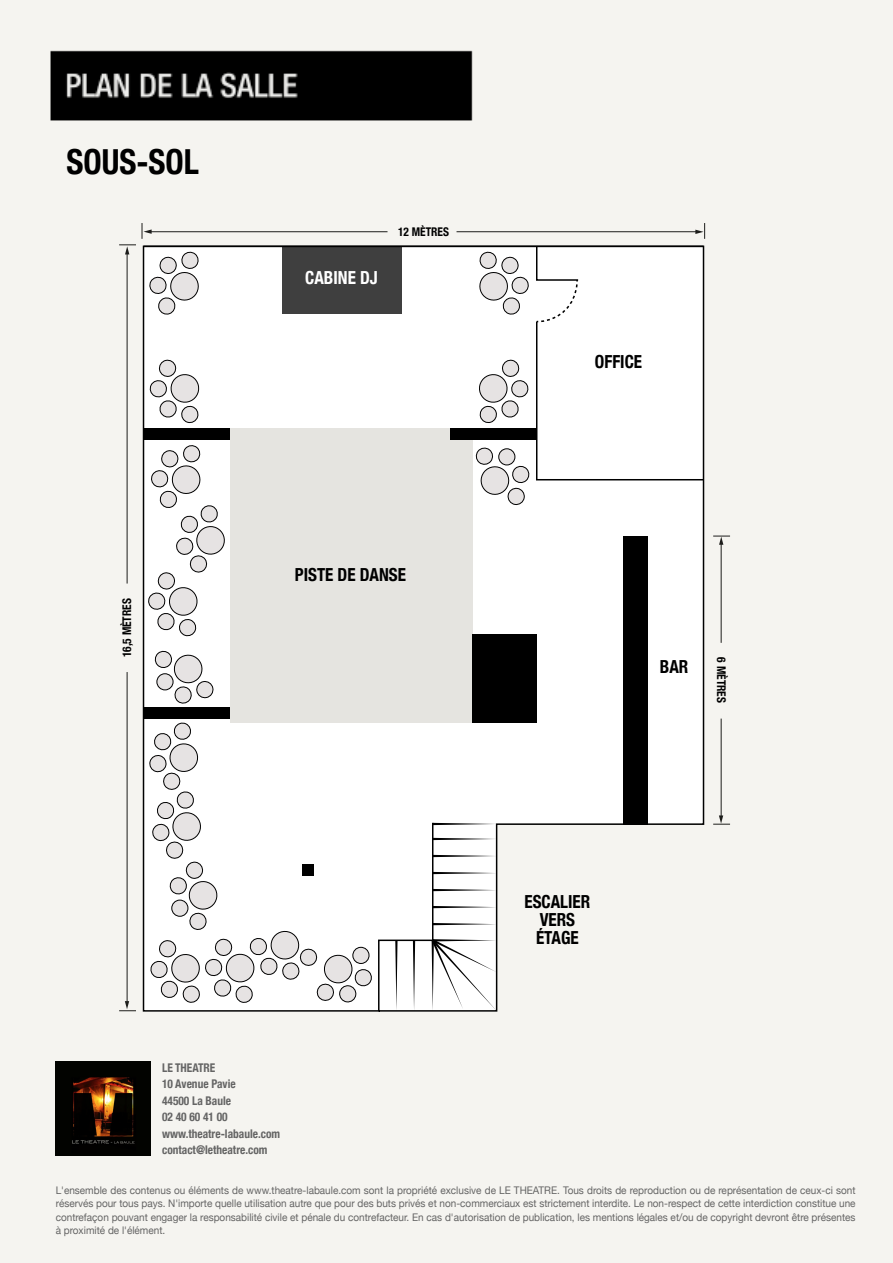
<style>
.page{position:relative;width:893px;height:1263px;background:#f5f4f0}
.page>*{position:absolute;margin:0;border:0;box-sizing:border-box;transform-origin:0 0}
.t1{font:700 condensed 34.5px "Helvetica Neue";color:#000;scale:.95 1}
.t2{font:700 condensed 18px/18px "Helvetica Neue";color:#000;text-align:center;scale:.95 1}
.t3{font:700 condensed 18px "Helvetica Neue";color:#fff;scale:.95 1}
.t4{font:700 condensed 12px/16.5px "Helvetica Neue";color:#646464;scale:.95 1}
.t5{font:700 condensed 12px "Helvetica Neue";color:#000;scale:.95 1}
.t6{font:10.5px/13.5px "Helvetica Neue";color:#646464;text-align:justify;scale:.95 1}
</style>
<div class="page">
<img style="left:50px;top:50px;width:423px;height:71px">
<svg style="left:142px;top:245px;width:563px;height:767px"></svg>
<hr style="left:144px;top:246px;width:559px;height:1px;background:#000">
<svg style="left:433px;top:838px;width:64px;height:2px"></svg>
<svg style="left:433px;top:855px;width:64px;height:2px"></svg>
<svg style="left:433px;top:872px;width:64px;height:2px"></svg>
<svg style="left:433px;top:889px;width:64px;height:2px"></svg>
<svg style="left:433px;top:906px;width:64px;height:2px"></svg>
<svg style="left:433px;top:923px;width:64px;height:2px"></svg>
<svg style="left:432px;top:939px;width:65px;height:72px"></svg>
<svg style="left:395px;top:940px;width:3px;height:71px"></svg>
<svg style="left:413px;top:940px;width:2px;height:71px"></svg>
<svg style="left:433px;top:823px;width:64px;height:2px"></svg>
<hr style="left:127px;top:253px;width:1px;height:330px;background:#1d1d1b">
<hr style="left:127px;top:672px;width:1px;height:330px;background:#1d1d1b">
<hr style="left:721px;top:543px;width:1px;height:100px;background:#1d1d1b">
<hr style="left:721px;top:719px;width:1px;height:98px;background:#1d1d1b">
<hr style="left:150px;top:231px;width:237px;height:1px;background:#1d1d1b">
<hr style="left:457px;top:231px;width:240px;height:1px;background:#1d1d1b">
<img style="left:56px;top:1061px;width:94px;height:95px">
<svg style="left:149px;top:251px;width:51px;height:65px"></svg>
<svg style="left:149px;top:359px;width:51px;height:64px"></svg>
<svg style="left:474px;top:245px;width:231px;height:261px"></svg>
<svg style="left:149px;top:722px;width:224px;height:281px"></svg>
<div style="left:353px;top:947px;width:16px;height:17px;background:#e6e3e3;border-radius:50%"></div>
<div style="left:352px;top:947px;width:18px;height:17px;border:1px solid #000;border-radius:50%"></div>
<svg style="left:147px;top:444px;width:79px;height:193px"></svg>
<svg style="left:153px;top:649px;width:62px;height:56px"></svg>
<svg style="left:142px;top:223px;width:10px;height:16px"></svg>
<svg style="left:695px;top:223px;width:10px;height:16px"></svg>
<svg style="left:119px;top:245px;width:17px;height:9px"></svg>
<svg style="left:119px;top:1001px;width:17px;height:10px"></svg>
<svg style="left:713px;top:536px;width:17px;height:9px"></svg>
<svg style="left:713px;top:815px;width:17px;height:10px"></svg>
<h1 class="t1" style="left:67px;top:133px;width:141px">SOUS-SOL</h1>
<p class="t5" style="left:117px;top:657px;width:64px;rotate:-90deg">16,5 MÈTRES</p>
<h2 class="t3" style="left:305px;top:262px;width:78px">CABINE DJ</h2>
<p class="t5" style="left:398px;top:222px;width:55px">12 MÈTRES</p>
<h2 class="t2" style="left:595px;top:352px;width:51px">OFFICE</h2>
<h2 class="t2" style="left:295px;top:565px;width:118px">PISTE DE DANSE</h2>
<h2 class="t2" style="left:660px;top:656px;width:32px">BAR</h2>
<p class="t5" style="left:731px;top:657px;width:49px;rotate:90deg">6 MÈTRES</p>
<h2 class="t2" style="left:524px;top:891px;width:71px">ESCALIER<br>VERS<br>ÉTAGE</h2>
<p class="t4" style="left:162px;top:1058px;width:126px">LE THEATRE<br>10 Avenue Pavie<br>44500 La Baule<br>02 40 60 41 00 www.theatre-labaule.com contact@letheatre.com</p>
<p class="t6" style="left:56px;top:1182px;width:843px">L'ensemble des contenus ou éléments de www.theatre-labaule.com sont la propriété exclusive de LE THEATRE. Tous droits de reproduction ou de représentation de ceux-ci sont réservés pour tous pays. N'importe quelle utilisation autre que pour des buts privés et non-commerciaux est strictement interdite. Le non-respect de cette interdiction constitue une contrefaçon pouvant engager la responsabilité civile et pénale du contrefacteur. En cas d'autorisation de publication, les mentions légales et/ou de copyright devront être présentes à proximité de l'élément.</p>
</div>
